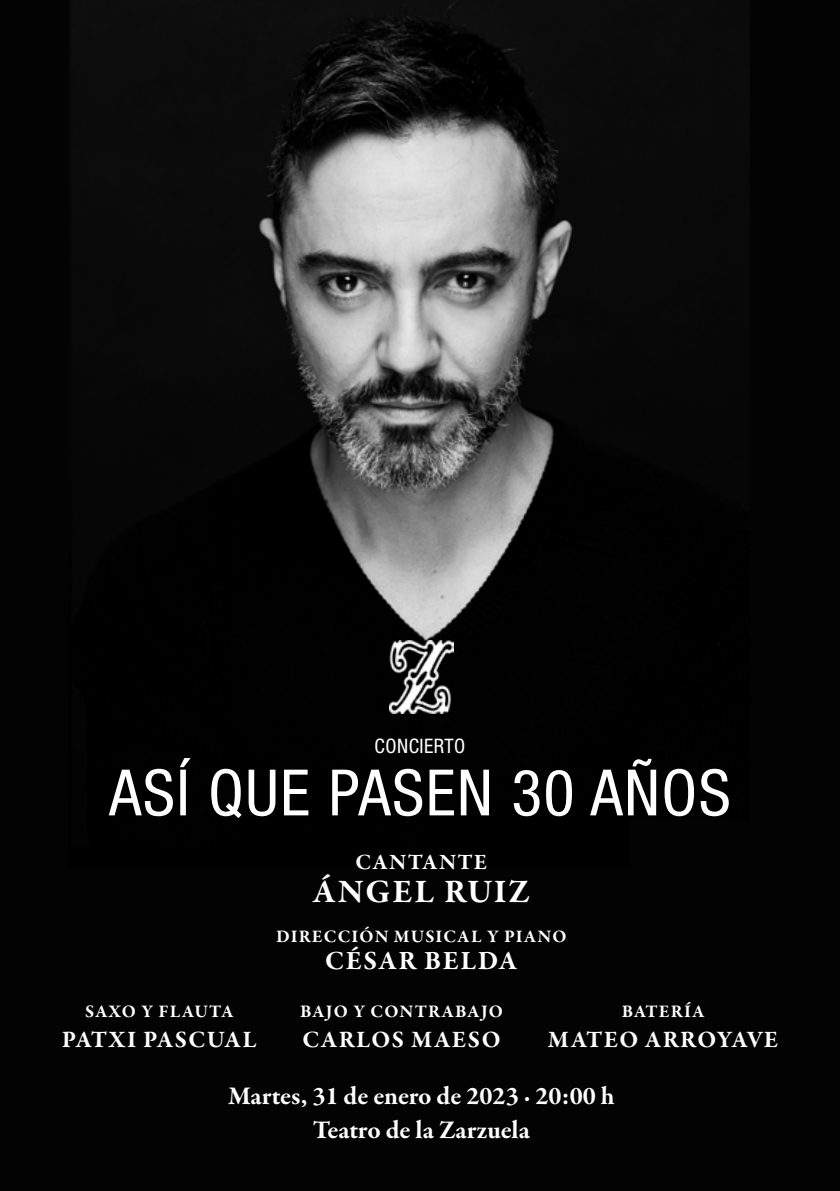
<style>
.page{position:relative;width:840px;height:1191px;background:#fff}
.page>*{position:absolute;margin:0;border:0;box-sizing:border-box;transform-origin:0 0}
.t1{font:condensed 64px "Helvetica Neue LT Std";letter-spacing:.025em;color:#fff}
.t2{font:700 33.4px "Garamond Premr Pro";letter-spacing:.055em;color:#fff}
.t3{font:700 26.8px "Garamond Premr Pro";letter-spacing:.055em;color:#fff}
.t4{font:700 26px "Garamond Premr Pro";color:#fff}
.t5{font:700 24px "Garamond Premr Pro";letter-spacing:.055em;color:#fff}
.t6{font:700 22.4px "Garamond Premr Pro";letter-spacing:.055em;color:#fff}
.t7{font:condensed 20px "Helvetica Neue LT Std";letter-spacing:.025em;color:#fff}
.t8{font:700 18px "Garamond Premr Pro";letter-spacing:.065em;color:#fff}
.t9{font:700 18px "Garamond Premr Pro";letter-spacing:.045em;color:#fff}
</style>
<div class="page">
<img style="left:0;top:0;width:839px;height:1191px">
<img style="left:389px;top:641px;width:64px;height:72px">
<p class="t7" style="left:374px;top:734px;width:92px">CONCIERTO</p>
<h1 class="t1" style="left:109px;top:755px;width:622px">ASÍ QUE PASEN 30 AÑOS</h1>
<p class="t9" style="left:85px;top:1000px;width:150px">SAXO Y FLAUTA</p>
<p class="t5" style="left:62px;top:1024px;width:196px">PATXI PASCUAL</p>
<p class="t6" style="left:355px;top:848px;width:133px">CANTANTE</p>
<p class="t2" style="left:313px;top:871px;width:218px">ÁNGEL RUIZ</p>
<p class="t8" style="left:276px;top:925px;width:292px">DIRECCIÓN MUSICAL Y PIANO</p>
<p class="t3" style="left:325px;top:944px;width:193px">CÉSAR BELDA</p>
<p class="t8" style="left:300px;top:1000px;width:204px">BAJO Y CONTRABAJO</p>
<p class="t5" style="left:302px;top:1024px;width:199px">CARLOS MAESO</p>
<p class="t8" style="left:621px;top:1000px;width:84px">BATERÍA</p>
<p class="t5" style="left:547px;top:1024px;width:232px">MATEO ARROYAVE</p>
<p class="t4" style="left:228px;top:1080px;width:388px">Martes, 31 de enero de 2023 · 20:00 h</p>
<p class="t4" style="left:313px;top:1114px;width:218px">Teatro de la Zarzuela</p>
</div>
